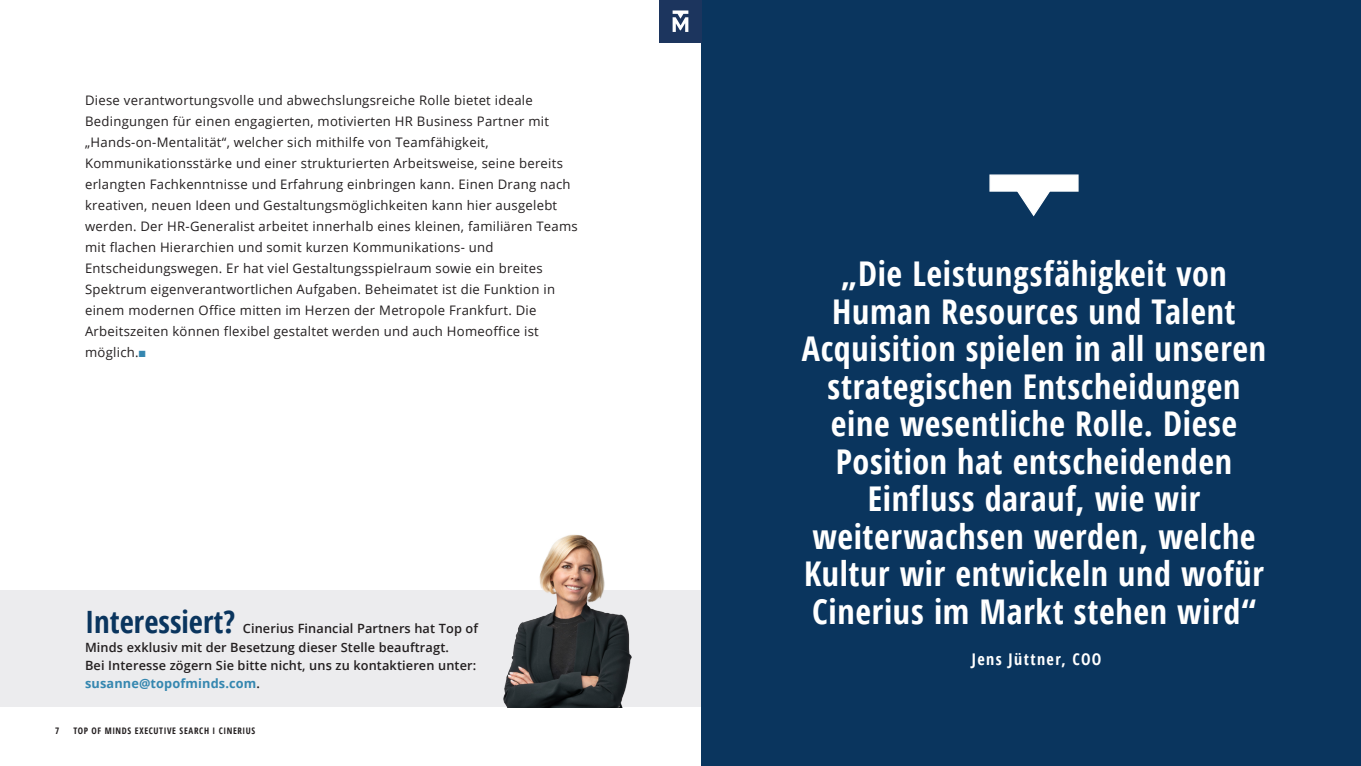
<style>
.page{position:relative;width:1361px;height:766px;background:#fff}
.page>*{position:absolute;margin:0;border:0;box-sizing:border-box;transform-origin:0 0}
.Page_header_kopie{font:700 condensed 34.05px/37.5px "Open Sans";letter-spacing:.02em;color:#fff;text-align:center}
.t1{font:700 condensed 30.75px "Open Sans";color:#0a355e}
.t2{font:700 condensed 16.12px "Open Sans";letter-spacing:.085em;color:#fff}
.t3{font:13.12px/21px "Open Sans";letter-spacing:.02em;color:#231f20}
.t4{font:600 12.75px/18px "Open Sans";letter-spacing:.01em;color:#231f20}
.t5{font:700 condensed 9px "Open Sans";letter-spacing:.07em;color:#231f20}
.s1{color:#3587b0}
.s2{font-weight:700;color:#3587b0}
</style>
<div class="page">
<div style="left:0;top:590px;width:702px;height:116px;background:#ececee"></div>
<div style="left:702px;top:0;width:659px;height:765px;background:#0a355e"></div>
<svg style="left:989px;top:174px;width:90px;height:43px"></svg>
<img style="left:503px;top:534px;width:129px;height:172px">
<div style="left:659px;top:0;width:43px;height:43px;background:#1c355e"></div>
<svg style="left:672px;top:10px;width:16px;height:22px"></svg>
<p class="t3" style="left:85px;top:89px;width:494px">Diese verantwortungsvolle und abwechslungsreiche Rolle bietet ideale Bedingungen für einen engagierten, motivierten HR Business Partner mit „Hands-on-Mentalität“, welcher sich mithilfe von Teamfähigkeit, Kommunikationsstärke und einer strukturierten Arbeitsweise, seine bereits erlangten Fachkenntnisse und Erfahrung einbringen kann. Einen Drang nach kreativen, neuen Ideen und Gestaltungsmöglichkeiten kann hier ausgelebt werden. Der HR-Generalist arbeitet innerhalb eines kleinen, familiären Teams mit flachen Hierarchien und somit kurzen Kommunikations- und Entscheidungswegen. Er hat viel Gestaltungsspielraum sowie ein breites Spektrum eigenverantwortlichen Aufgaben. Beheimatet ist die Funktion in einem modernen Office mitten im Herzen der Metropole Frankfurt. Die Arbeitszeiten können flexibel gestaltet werden und auch Homeoffice ist möglich.<span class="s1">■</span></p>
<p class="t1" style="left:85px;top:600px;width:152px">Interessiert?</p>
<p class="t4" style="left:85px;top:619px;width:394px;text-indent:158px">Cinerius Financial Partners hat Top of<br>Minds exklusiv mit der Besetzung dieser Stelle beauftragt.</p>
<p class="t4" style="left:85px;top:655px;width:393px">Bei Interesse zögern Sie bitte nicht, uns zu kontaktieren unter: <span class="s2">susanne@topofminds.com</span>.</p>
<p class="t5" style="left:55px;top:724px;width:6px">7</p>
<p class="t5" style="left:73px;top:724px;width:183px">TOP OF MINDS EXECUTIVE SEARCH I CINERIUS</p>
<p class="Page_header_kopie" style="left:802px;top:254px;width:466px">„Die Leistungsfähigkeit von<br>Human Resources und Talent<br>Acquisition spielen in all unseren strategischen Entscheidungen eine wesentliche Rolle. Diese<br>Position hat entscheidenden<br>Einfluss darauf, wie wir weiterwachsen werden, welche<br>Kultur wir entwickeln und wofür<br>Cinerius im Markt stehen wird“</p>
<p class="t2" style="left:972px;top:648px;width:131px">Jens Jüttner, COO</p>
</div>
